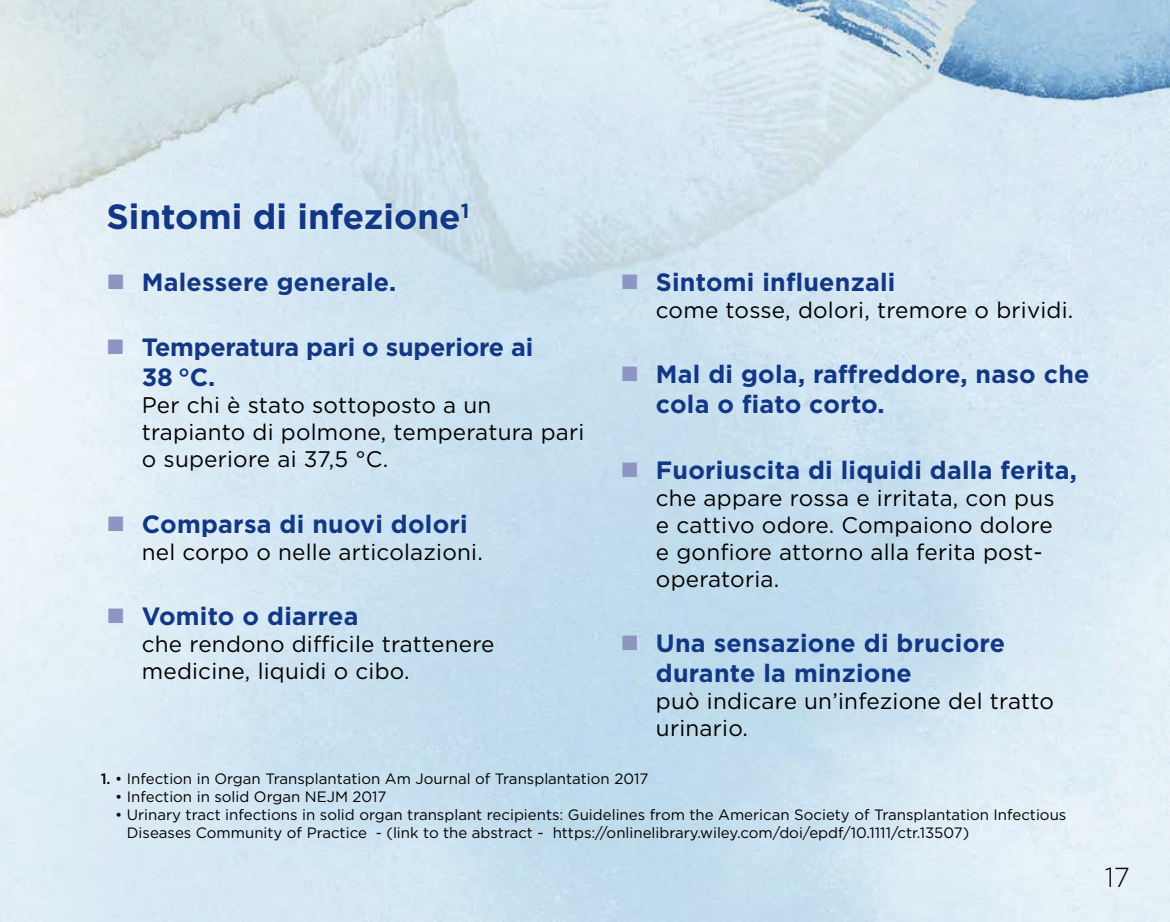
<style>
.page{position:relative;width:1170px;height:922px;background:#fff}
.page>*{position:absolute;margin:0;border:0;box-sizing:border-box;transform-origin:0 0}
.t1{font:700 35px "Gotham";color:#123885}
.t2{font:300 27.5px "Gotham";color:#000}
.t3{font:700 25px/30px "Gotham";letter-spacing:.01em;color:#123885}
.t4{font:700 25px/30px "Gotham";letter-spacing:-.01em;color:#123885}
.t5{font:22.5px/27px "Gotham";letter-spacing:.01em;color:#000}
.t6{font:15px/18px "Gotham";color:#000}
.s1{font-weight:500}
</style>
<div class="page">
<img style="left:0;top:0;width:1169px;height:314px">
<svg style="left:108px;top:274px;width:15px;height:15px"></svg>
<svg style="left:108px;top:339px;width:15px;height:15px"></svg>
<svg style="left:108px;top:516px;width:15px;height:14px"></svg>
<svg style="left:108px;top:608px;width:15px;height:15px"></svg>
<svg style="left:622px;top:274px;width:15px;height:15px"></svg>
<svg style="left:622px;top:366px;width:15px;height:15px"></svg>
<svg style="left:622px;top:462px;width:15px;height:14px"></svg>
<svg style="left:622px;top:635px;width:15px;height:15px"></svg>
<h1 class="t1" style="left:106px;top:194px;width:364px">Sintomi di infezione<sup>1</sup></h1>
<p class="t3" style="left:142px;top:266px;width:256px">Malessere generale.</p>
<p class="t4" style="left:142px;top:332px;width:393px">Temperatura pari o superiore ai<br>38 °C.</p>
<p class="t5" style="left:142px;top:391px;width:444px">Per chi è stato sottoposto a un trapianto di polmone, temperatura pari o superiore ai 37,5 °C.</p>
<p class="t3" style="left:142px;top:508px;width:327px">Comparsa di nuovi dolori</p>
<p class="t5" style="left:142px;top:537px;width:342px">nel corpo o nelle articolazioni.</p>
<p class="t3" style="left:142px;top:601px;width:218px">Vomito o diarrea</p>
<p class="t5" style="left:142px;top:630px;width:354px">che rendono difficile trattenere medicine, liquidi o cibo.</p>
<p class="t3" style="left:655px;top:266px;width:241px">Sintomi influenzali</p>
<p class="t5" style="left:656px;top:295px;width:419px">come tosse, dolori, tremore o brividi.</p>
<p class="t3" style="left:655px;top:359px;width:435px">Mal di gola, raffreddore, naso che cola o fiato corto.</p>
<p class="t3" style="left:655px;top:454px;width:422px">Fuoriuscita di liquidi dalla ferita,</p>
<p class="t5" style="left:656px;top:483px;width:400px">che appare rossa e irritata, con pus e cattivo odore. Compaiono dolore e gonfiore attorno alla ferita post&shy;operatoria.</p>
<p class="t3" style="left:655px;top:628px;width:351px">Una sensazione di bruciore durante la minzione</p>
<p class="t5" style="left:656px;top:687px;width:399px">può indicare un’infezione del tratto urinario.</p>
<p class="t6" style="left:101px;top:768px;width:549px"><span class="s1">1.</span> • Infection in Organ Transplantation Am Journal of Transplantation 2017</p>
<p class="t6" style="left:115px;top:786px;width:273px">• Infection in solid Organ NEJM 2017</p>
<p class="t6" style="left:127px;top:804px;width:940px;text-indent:-12px">• Urinary tract infections in solid organ transplant recipients: Guidelines from the American Society of Transplantation Infectious<br>Diseases Community of Practice - (link to the abstract - https://onlinelibrary.wiley.com/doi/epdf/10.1111/ctr.13507)</p>
<p class="t2" style="left:1104px;top:859px;width:27px">17</p>
</div>
